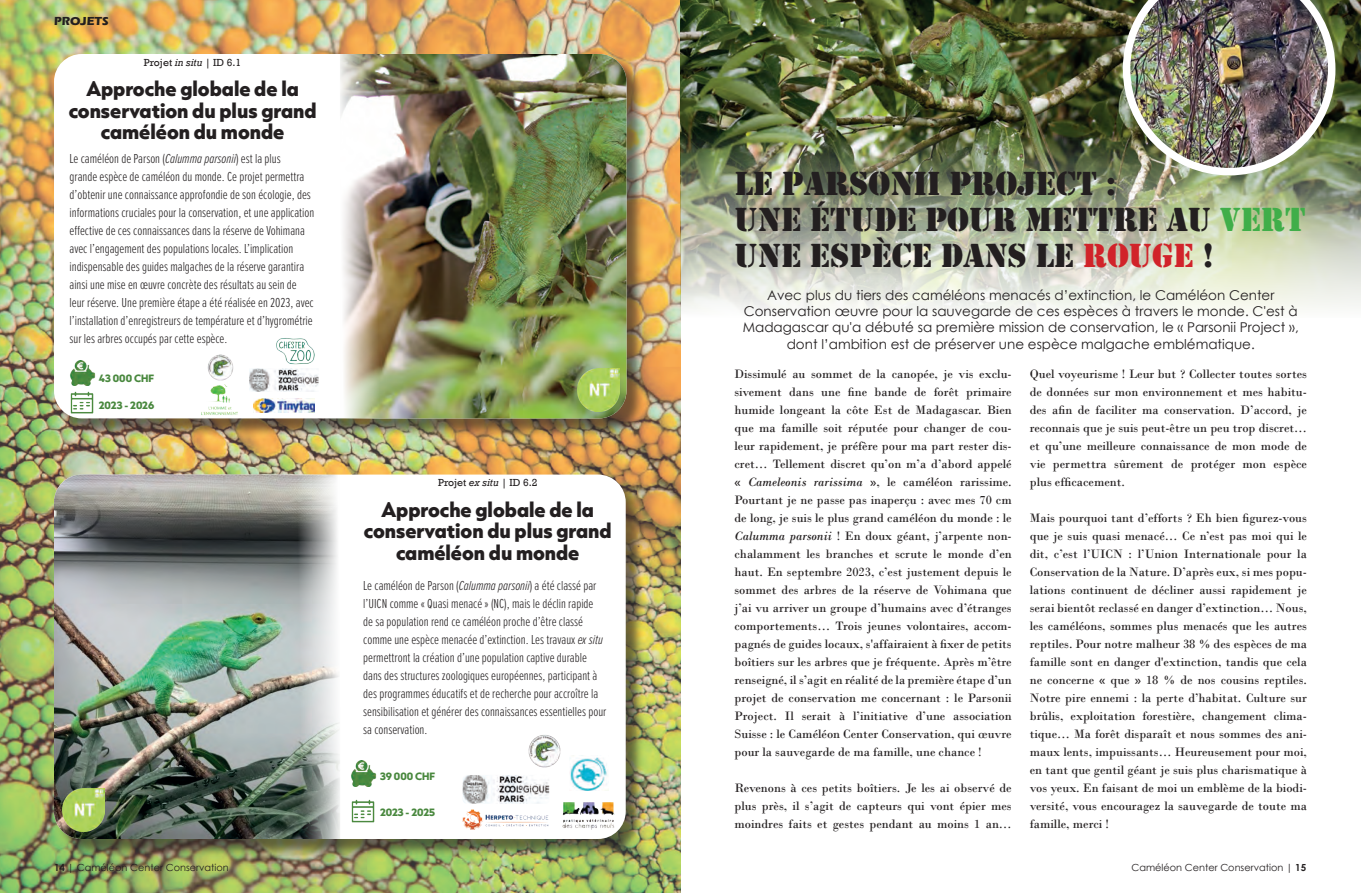
<style>
.page{position:relative;width:1361px;height:893px;background:#fff}
.page>*{position:absolute;margin:0;border:0;box-sizing:border-box;transform-origin:0 0}
.t1{font:34.5px/36px "Stencil";color:#231f20}
.t2{font:800 18px/21.6px "Capitana";color:#231f20;text-align:center}
.t3{font:300 13.5px/18px "Proxima Nova Ex Cn";color:#231f20}
.t4{font:13.5px/16.2px "Century Gothic";color:#231f20;text-align:center}
.t5{font:12.75px/18px "Bodoni";color:#231f20;text-align:justify}
.t6{font:700 12px "Eras ITC";color:#231f20}
.t7{font:10.5px "Rockwell";color:#231f20}
.t8{font:9.75px "Century Gothic";color:#231f20}
.t9{font:800 9px "Capitana";color:#49883e}
.s1{font-style:italic}
.s2{font-weight:700}
.s3{color:#40ae49}
.s4{color:#d1232a}
</style>
<div class="page">
<img style="left:0;top:0;width:680px;height:893px">
<div style="left:56px;top:477px;width:588px;height:381px;background:#231f20;opacity:.6"></div>
<div style="left:54px;top:475px;width:572px;height:364px;background:#fff;border-radius:28px"></div>
<div style="left:56px;top:56px;width:589px;height:381px;background:#231f20;opacity:.6"></div>
<div style="left:54px;top:54px;width:572px;height:364px;background:#fff;border-radius:28px"></div>
<img style="left:351px;top:799px;width:24px;height:24px">
<img style="left:351px;top:761px;width:25px;height:25px">
<img style="left:70px;top:360px;width:25px;height:26px">
<img style="left:69px;top:391px;width:25px;height:25px">
<img style="left:249px;top:369px;width:70px;height:23px">
<img style="left:202px;top:384px;width:35px;height:31px">
<img style="left:207px;top:354px;width:27px;height:26px">
<img style="left:253px;top:398px;width:62px;height:14px">
<img style="left:340px;top:54px;width:286px;height:364px">
<img style="left:54px;top:475px;width:286px;height:364px">
<img style="left:62px;top:789px;width:43px;height:42px">
<img style="left:577px;top:369px;width:43px;height:42px">
<img style="left:462px;top:809px;width:87px;height:21px">
<img style="left:580px;top:802px;width:14px;height:13px">
<img style="left:570px;top:757px;width:38px;height:34px">
<img style="left:463px;top:775px;width:86px;height:29px">
<img style="left:276px;top:338px;width:39px;height:26px">
<img style="left:528px;top:735px;width:46px;height:32px">
<img style="left:680px;top:0;width:681px;height:318px">
<img style="left:1123px;top:0;width:212px;height:175px">
<p class="t6" style="left:54px;top:14px;width:56px">PROJETS</p>
<p class="t7" style="left:144px;top:56px;width:99px">Projet <span class="s1">in situ</span> | ID 6.1</p>
<h2 class="t2" style="left:69px;top:77px;width:249px">Approche globale de la conservation du plus grand caméléon du monde</h2>
<p class="t3" style="left:69px;top:149px;width:246px">Le caméléon de Parson (<span class="s1">Calumma parsonii</span>) est la plus<br>grande espèce de caméléon du monde. Ce projet permettra d’obtenir une connaissance approfondie de son écologie, des informations cruciales pour la conservation, et une application effective de ces connaissances dans la réserve de Vohimana avec l’engagement des populations locales. L’implication indispensable des guides malgaches de la réserve garantira ainsi une mise en œuvre concrète des résultats au sein de leur réserve. Une première étape a été réalisée en 2023, avec l’installation d’enregistreurs de température et d’hygrométrie sur les arbres occupés par cette espèce.</p>
<p class="t9" style="left:99px;top:372px;width:57px">43 000 CHF</p>
<p class="t9" style="left:99px;top:398px;width:57px">2023 - 2026</p>
<p class="t8" style="left:54px;top:860px;width:176px"><span class="s2">14</span> | Caméléon Center Conservation</p>
<p class="t7" style="left:438px;top:476px;width:101px">Projet <span class="s1">ex situ</span> | ID 6.2</p>
<h2 class="t2" style="left:364px;top:497px;width:249px">Approche globale de la conservation du plus grand caméléon du monde</h2>
<p class="t3" style="left:363px;top:576px;width:245px">Le caméléon de Parson (<span class="s1">Calumma parsonii</span>) a été classé par l’UICN comme « Quasi menacé » (NC), mais le déclin rapide de sa population rend ce caméléon proche d’être classé comme une espèce menacée d’extinction. Les travaux <span class="s1">ex situ </span>permettront la création d’une population captive durable dans des structures zoologiques européennes, participant à des programmes éducatifs et de recherche pour accroître la sensibilisation et générer des connaissances essentielles pour sa conservation.</p>
<p class="t9" style="left:380px;top:770px;width:57px">39 000 CHF</p>
<p class="t9" style="left:380px;top:805px;width:57px">2023 - 2025</p>
<h1 class="t1" style="left:734px;top:166px;width:572px">LE PARSONII PROJECT :<br>UNE ÉTUDE POUR METTRE AU <span class="s3">VERT<br></span>UNE ESPÈCE DANS LE <span class="s4">ROUGE</span> !</h1>
<p class="t4" style="left:743px;top:287px;width:557px">Avec plus du tiers des caméléons menacés d’extinction, le Caméléon Center Conservation œuvre pour la sauvegarde de ces espèces à travers le monde. C'est à Madagascar qu'a débuté sa première mission de conservation, le « Parsonii Project », dont l’ambition est de préserver une espèce malgache emblématique.</p>
<p class="t5" style="left:734px;top:365px;width:279px">Dissimulé au sommet de la canopée, je vis exclu&shy;sivement dans une fine bande de forêt primaire humide longeant la côte Est de Madagascar. Bien que ma famille soit réputée pour changer de cou&shy;leur rapidement, je préfère pour ma part rester dis&shy;cret… Tellement discret qu’on m’a d’abord appelé « <span class="s1">Cameleonis rarissima</span> », le caméléon rarissime.<br>Pourtant je ne passe pas inaperçu : avec mes 70 cm de long, je suis le plus grand caméléon du monde : le <span class="s1">Calumma parsonii</span> ! En doux géant, j’arpente non&shy;chalamment les branches et scrute le monde d’en haut. En septembre 2023, c’est justement depuis le sommet des arbres de la réserve de Vohimana que j’ai vu arriver un groupe d’humains avec d’étranges comportements… Trois jeunes volontaires, accom&shy;pagnés de guides locaux, s'affairaient à fixer de petits boîtiers sur les arbres que je fréquente. Après m’être renseigné, il s’agit en réalité de la première étape d’un projet de conservation me concernant : le Parsonii Project. Il serait à l’initiative d’une association Suisse : le Caméléon Center Conservation, qui œuvre pour la sauvegarde de ma famille, une chance !</p>
<p class="t5" style="left:734px;top:779px;width:279px">Revenons à ces petits boîtiers. Je les ai observé de plus près, il s’agit de capteurs qui vont épier mes moindres faits et gestes pendant au moins 1 an…</p>
<p class="t5" style="left:1029px;top:365px;width:279px">Quel voyeurisme ! Leur but ? Collecter toutes sortes de données sur mon environnement et mes habitu&shy;des afin de faciliter ma conservation. D’accord, je reconnais que je suis peut-être un peu trop discret… et qu’une meilleure connaissance de mon mode de vie permettra sûrement de protéger mon espèce plus efficacement.</p>
<p class="t5" style="left:1029px;top:509px;width:279px">Mais pourquoi tant d’efforts ? Eh bien figurez-vous que je suis quasi menacé… Ce n’est pas moi qui le dit, c’est l’UICN : l’Union Internationale pour la Conservation de la Nature. D’après eux, si mes popu&shy;lations continuent de décliner aussi rapidement je serai bientôt reclassé en danger d’extinction… Nous, les caméléons, sommes plus menacés que les autres reptiles. Pour notre malheur 38 % des espèces de ma famille sont en danger d'extinction, tandis que cela ne concerne « que » 18 % de nos cousins reptiles.<br>Notre pire ennemi : la perte d’habitat. Culture sur brûlis, exploitation forestière, changement clima&shy;tique… Ma forêt disparaît et nous sommes des ani&shy;maux lents, impuissants… Heureusement pour moi, en tant que gentil géant je suis plus charismatique à vos yeux. En faisant de moi un emblème de la biodi&shy;versité, vous encouragez la sauvegarde de toute ma famille, merci !</p>
<p class="t8" style="left:1131px;top:860px;width:176px">Caméléon Center Conservation | <span class="s2">15</span></p>
</div>
